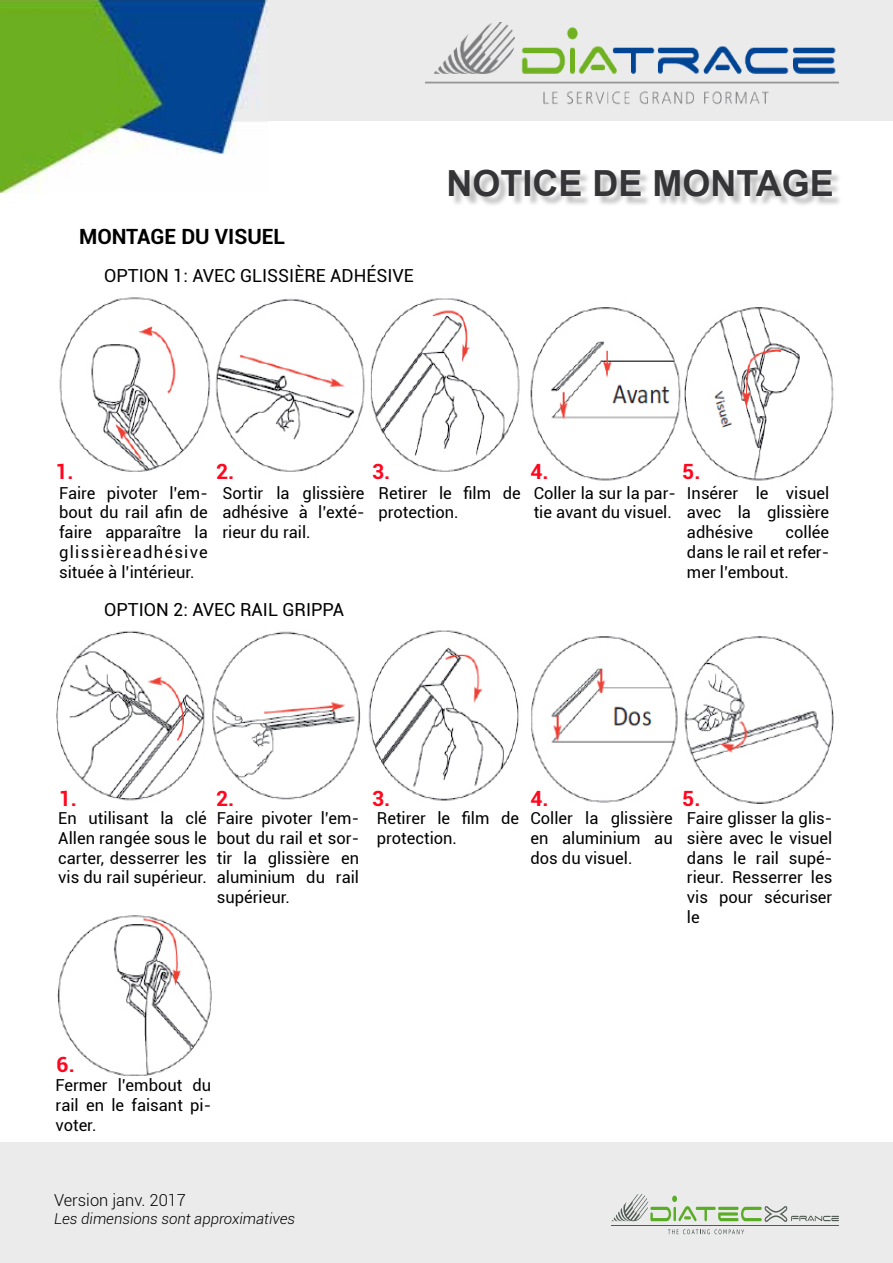
<style>
.page{position:relative;width:893px;height:1263px;background:#fff}
.page>*{position:absolute;margin:0;border:0;box-sizing:border-box;transform-origin:0 0}
.t1{font:700 36px "Arial";color:#353436}
.t2{font:700 21px "Roboto";color:#ff071e}
.t3{font:700 21px "Roboto";color:#000}
.t4{font:18px "Roboto";color:#000}
.t5{font:16.5px/19.8px "Roboto";color:#000;text-align:justify}
.t6{font:300 16.5px "Roboto";color:#000}
.t7{font:italic 300 15px "Roboto";color:#000}
</style>
<div class="page">
<img style="left:57px;top:915px;width:154px;height:161px">
<div style="left:0;top:0;width:893px;height:120px;background:#ebebec"></div>
<img style="left:425px;top:23px;width:414px;height:82px">
<div style="left:451px;top:172px;width:392px;height:35px;background:#3e3d40;opacity:.33"></div>
<img style="left:0;top:0;width:267px;height:192px">
<div style="left:0;top:1142px;width:893px;height:121px;background:#ebebec"></div>
<hr style="left:612px;top:1225px;width:227px;height:1px;background:#525c54">
<svg style="left:668px;top:1229px;width:76px;height:5px"></svg>
<svg style="left:612px;top:1194px;width:227px;height:28px"></svg>
<img style="left:59px;top:297px;width:775px;height:184px">
<img style="left:56px;top:630px;width:778px;height:174px">
<p class="t3" style="left:79px;top:222px;width:208px">MONTAGE DU VISUEL</p>
<p class="t4" style="left:104px;top:263px;width:311px">OPTION 1: AVEC GLISSIÈRE ADHÉSIVE</p>
<h1 class="t1" style="left:446px;top:160px;width:389px">NOTICE DE MONTAGE</h1>
<p class="t2" style="left:56px;top:456px;width:20px">1.</p>
<p class="t2" style="left:216px;top:456px;width:20px">2.</p>
<p class="t2" style="left:372px;top:456px;width:20px">3.</p>
<p class="t2" style="left:530px;top:456px;width:20px">4.</p>
<p class="t2" style="left:682px;top:456px;width:20px">5.</p>
<p class="t5" style="left:59px;top:482px;width:150px">Faire pivoter l’em&shy;bout du rail afin de faire apparaître la glissièreadhésive située à l’intérieur.</p>
<p class="t5" style="left:222px;top:482px;width:144px">Sortir la glissière adhésive à l’exté&shy;rieur du rail.</p>
<p class="t5" style="left:379px;top:482px;width:144px">Retirer le film de protection.</p>
<p class="t5" style="left:534px;top:482px;width:144px">Coller la sur la par&shy;tie avant du visuel.</p>
<p class="t5" style="left:687px;top:482px;width:144px">Insérer le visuel avec la glissière adhésive</p>
<p class="t5" style="left:687px;top:522px;width:144px;text-indent:99px">collée dans le rail et refer&shy;mer l’embout.</p>
<p class="t4" style="left:104px;top:597px;width:242px">OPTION 2: AVEC RAIL GRIPPA</p>
<p class="t2" style="left:59px;top:783px;width:20px">1.</p>
<p class="t2" style="left:216px;top:784px;width:20px">2.</p>
<p class="t2" style="left:372px;top:784px;width:20px">3.</p>
<p class="t2" style="left:530px;top:784px;width:20px">4.</p>
<p class="t2" style="left:682px;top:784px;width:20px">5.</p>
<p class="t5" style="left:58px;top:807px;width:150px">En utilisant la clé Allen rangée sous le carter, desserrer les vis du rail supérieur.</p>
<p class="t5" style="left:217px;top:807px;width:144px">Faire pivoter l’em&shy;bout du rail et sor&shy;tir la glissière en aluminium du rail supérieur.</p>
<p class="t5" style="left:377px;top:807px;width:144px">Retirer le film de protection.</p>
<p class="t5" style="left:530px;top:807px;width:144px">Coller la glissière en aluminium au dos du visuel.</p>
<p class="t5" style="left:687px;top:807px;width:147px">Faire glisser la glis&shy;sière avec le visuel dans le rail supé&shy;rieur. Resserrer les vis pour sécuriser le</p>
<p class="t2" style="left:57px;top:1050px;width:20px">6.</p>
<p class="t5" style="left:56px;top:1074px;width:157px">Fermer l’embout du rail en le faisant pi&shy;voter.</p>
<p class="t6" style="left:54px;top:1189px;width:134px">Version janv. 2017</p>
<p class="t7" style="left:54px;top:1208px;width:243px">Les dimensions sont approximatives</p>
</div>
